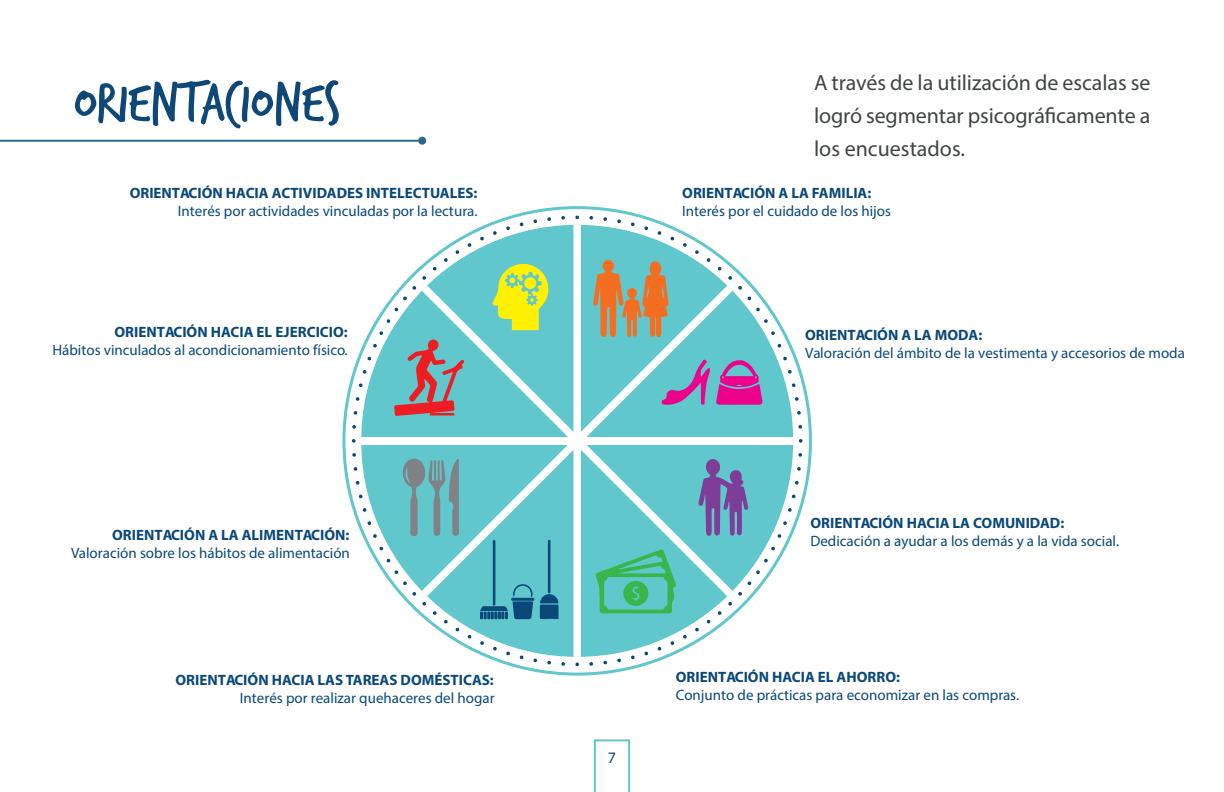
<style>
.page{position:relative;width:1224px;height:792px;background:#fff}
.page>*{position:absolute;margin:0;border:0;box-sizing:border-box;transform-origin:0 0}
.subtemas{font:60px "Trash Hand";color:#0e4879}
.Parrafo_texto{font:22px/33px "Myriad Pro";letter-spacing:-.005em;color:#414445;text-align:justify}
.Parrafo_texto-2{font:16px "Myriad Pro";color:#0e4879}
.t1{font:15px "Myriad Pro";color:#0b487a}
.t2{font:700 15px "Myriad Pro";color:#0b487a}
</style>
<div class="page">
<svg style="left:594px;top:739px;width:36px;height:53px"></svg>
<hr style="left:0;top:140px;width:422px;height:2px;background:#2a698a">
<div style="left:418px;top:137px;width:8px;height:8px;background:#2a698a;border-radius:50%"></div>
<svg style="left:354px;top:217px;width:447px;height:447px"></svg>
<svg style="left:580px;top:451px;width:224px;height:217px"></svg>
<svg style="left:350px;top:444px;width:217px;height:224px"></svg>
<svg style="left:350px;top:214px;width:224px;height:217px"></svg>
<svg style="left:587px;top:214px;width:217px;height:224px"></svg>
<p class="subtemas" style="left:74px;top:74px;width:268px">ORIENTACIONES</p>
<p class="Parrafo_texto" style="left:814px;top:66px;width:338px">A través de la utilización de escalas se logró segmentar psicográficamente a los encuestados.</p>
<p class="t2" style="left:682px;top:183px;width:191px">ORIENTACIÓN A LA FAMILIA:</p>
<p class="t1" style="left:682px;top:202px;width:210px">Interés por el cuidado de los hijos</p>
<p class="t2" style="left:130px;top:183px;width:349px">ORIENTACIÓN HACIA ACTIVIDADES INTELECTUALES:</p>
<p class="t1" style="left:178px;top:202px;width:301px">Interés por actividades vinculadas por la lectura.</p>
<p class="t2" style="left:115px;top:322px;width:235px">ORIENTACIÓN HACIA EL EJERCICIO:</p>
<p class="t1" style="left:52px;top:341px;width:297px">Hábitos vinculados al acondicionamiento físico.</p>
<p class="t2" style="left:112px;top:525px;width:239px">ORIENTACIÓN A LA ALIMENTACIÓN:</p>
<p class="t1" style="left:71px;top:544px;width:280px">Valoración sobre los hábitos de alimentación</p>
<p class="t2" style="left:176px;top:670px;width:320px">ORIENTACIÓN HACIA LAS TAREAS DOMÉSTICAS:</p>
<p class="t1" style="left:240px;top:689px;width:256px">Interés por realizar quehaceres del hogar</p>
<p class="t2" style="left:805px;top:325px;width:179px">ORIENTACIÓN A LA MODA:</p>
<p class="t1" style="left:805px;top:343px;width:381px">Valoración del ámbito de la vestimenta y accesorios de moda</p>
<p class="Parrafo_texto-2" style="left:608px;top:748px;width:10px">7</p>
<p class="t2" style="left:810px;top:513px;width:255px">ORIENTACIÓN HACIA LA COMUNIDAD:</p>
<p class="t1" style="left:810px;top:531px;width:310px">Dedicación a ayudar a los demás y a la vida social.</p>
<p class="t2" style="left:676px;top:667px;width:226px">ORIENTACIÓN HACIA EL AHORRO:</p>
<p class="t1" style="left:676px;top:686px;width:345px">Conjunto de prácticas para economizar en las compras.</p>
</div>
